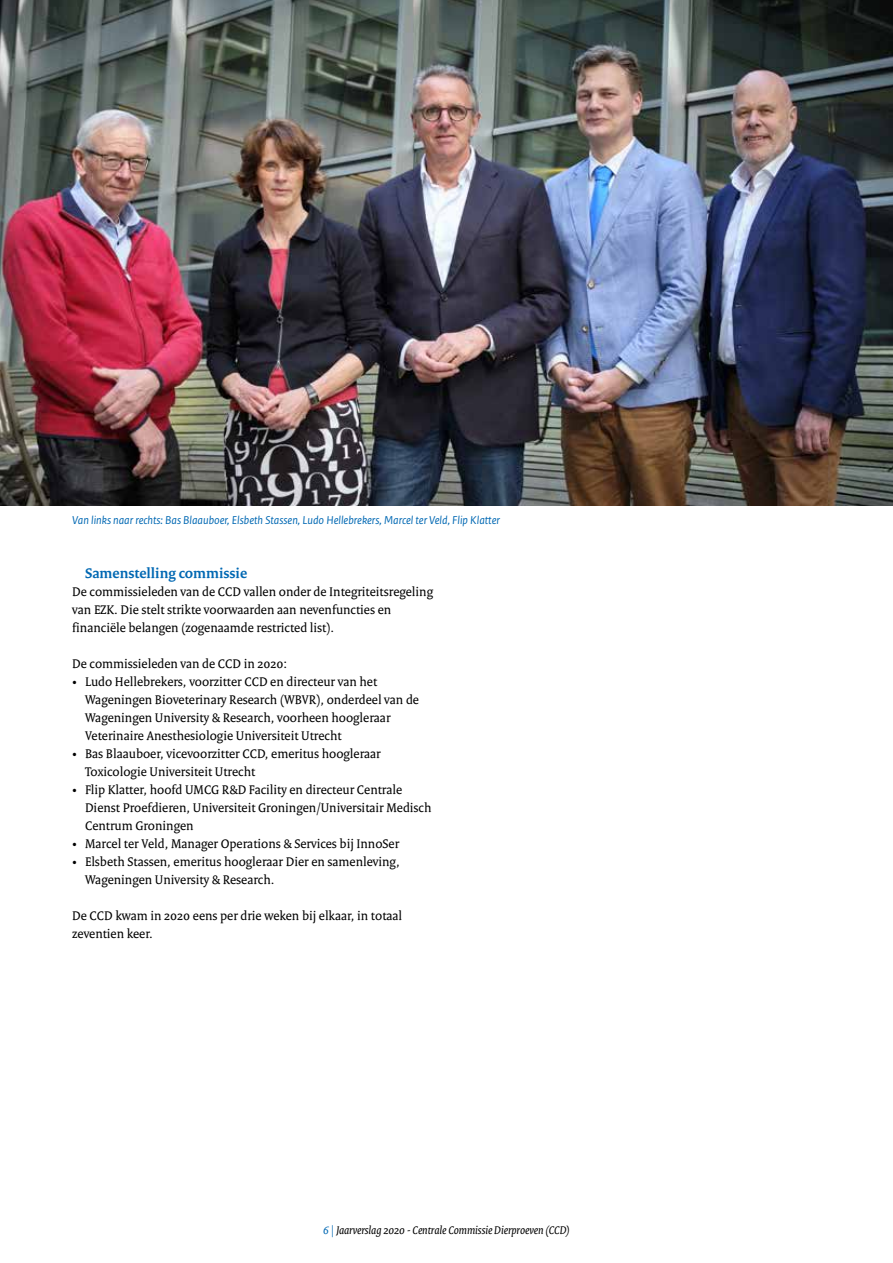
<style>
.page{position:relative;width:893px;height:1263px;background:#fff}
.page>*{position:absolute;margin:0;border:0;box-sizing:border-box;transform-origin:0 0}
.t1{font:700 15px "Rijksoverheid Serif";color:#0068b3}
.t2{font:13.5px/18px "Rijksoverheid Serif";color:#000}
.t3{font:italic 12px "Rijksoverheid Sans Text";color:#0068b3}
.t4{font:italic 12px "Rijksoverheid Serif";color:#000}
.s1{color:#0068b3}
</style>
<div class="page">
<img style="left:0;top:0;width:893px;height:506px">
<p class="t3" style="left:72px;top:513px;width:429px">Van links naar rechts: Bas Blaauboer, Elsbeth Stassen, Ludo Hellebrekers, Marcel ter Veld, Flip Klatter</p>
<p class="t1" style="left:85px;top:564px;width:164px">Samenstelling commissie</p>
<p class="t2" style="left:72px;top:582px;width:362px">De commissieleden van de CCD vallen onder de Integriteitsregeling van EZK. Die stelt strikte voorwaarden aan nevenfuncties en financiële belangen (zogenaamde restricted list).</p>
<p class="t2" style="left:72px;top:654px;width:216px">De commissieleden van de CCD in 2020:</p>
<p class="t2" style="left:85px;top:672px;width:335px;text-indent:-13px">• Ludo Hellebrekers, voorzitter CCD en directeur van het Wageningen Bioveterinary Research (WBVR), onderdeel van de Wageningen University &amp; Research, voorheen hoogleraar Veterinaire Anesthesiologie Universiteit Utrecht</p>
<p class="t2" style="left:85px;top:744px;width:297px;text-indent:-13px">• Bas Blaauboer, vicevoorzitter CCD, emeritus hoogleraar<br>Toxicologie Universiteit Utrecht</p>
<p class="t2" style="left:85px;top:780px;width:348px;text-indent:-13px">• Flip Klatter, hoofd UMCG R&amp;D Facility en directeur Centrale<br>Dienst Proefdieren, Universiteit Groningen/Universitair Medisch<br>Centrum Groningen</p>
<p class="t2" style="left:72px;top:834px;width:328px">• Marcel ter Veld, Manager Operations &amp; Services bij InnoSer</p>
<p class="t2" style="left:85px;top:852px;width:316px;text-indent:-13px">• Elsbeth Stassen, emeritus hoogleraar Dier en samenleving,<br>Wageningen University &amp; Research.</p>
<p class="t2" style="left:72px;top:906px;width:331px">De CCD kwam in 2020 eens per drie weken bij elkaar, in totaal zeventien keer.</p>
<p class="t4" style="left:323px;top:1222px;width:248px"><span class="s1">6 |</span> Jaarverslag 2020 - Centrale Commissie Dierproeven (CCD)</p>
</div>
